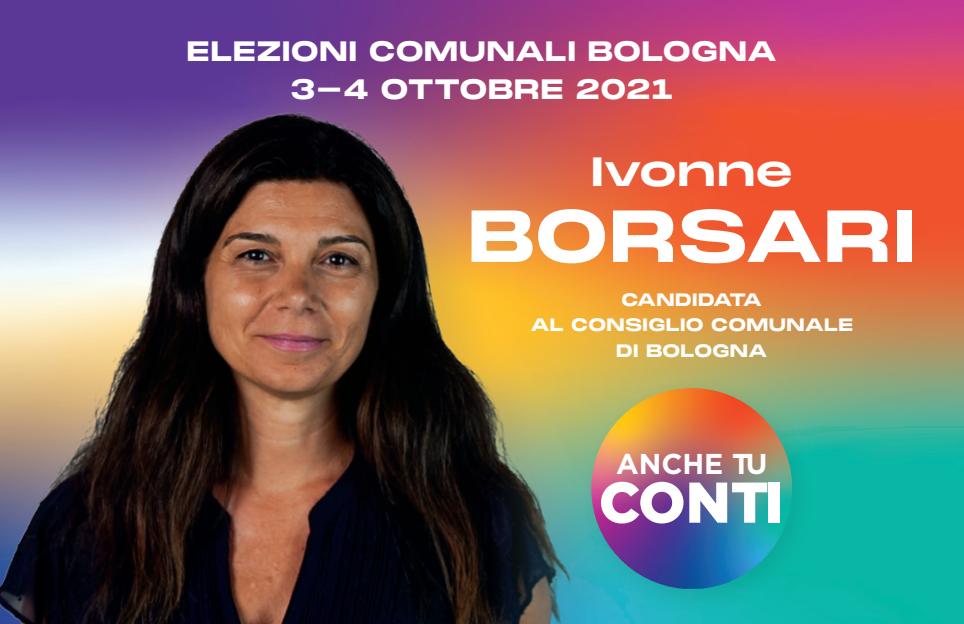
<style>
.page{position:relative;width:964px;height:624px;background:#fff}
.page>*{position:absolute;margin:0;border:0;box-sizing:border-box;transform-origin:0 0}
.t1{font:700 72px "Monument Extended";letter-spacing:-.035em;color:#fff}
.t2{font:900 57.2px "Gotham";letter-spacing:-.02em;color:#fff}
.t3{font:700 40px "Monument Extended";letter-spacing:-.015em;color:#fff}
.t4{font:700 28.8px "Gotham";color:#fff}
.t5{font:700 27.6px/37.6px "Monument Extended";letter-spacing:-.015em;color:#fff;text-align:center}
.t6{font:700 17.6px "Monument Extended";letter-spacing:-.015em;color:#fff}
.t7{font:700 17.6px "Monument Extended";letter-spacing:-.08em;color:#fff}
</style>
<div class="page">
<img style="left:0;top:0;width:964px;height:624px">
<div style="left:580px;top:376px;width:237px;height:238px;background:#231f20;opacity:.1"></div>
<img style="left:591px;top:388px;width:201px;height:200px;border-radius:96px">
<div style="left:0;top:35px;width:642px;height:589px;background:#fff;opacity:.2"></div>
<img style="left:0;top:98px;width:599px;height:526px">
<p class="t5" style="left:186px;top:32px;width:593px">ELEZIONI COMUNALI BOLOGNA<br>3-4 OTTOBRE 2021</p>
<p class="t3" style="left:590px;top:143px;width:204px">Ivonne</p>
<p class="t1" style="left:466px;top:185px;width:452px">BORSARI</p>
<p class="t7" style="left:621px;top:287px;width:143px">CANDIDATA</p>
<p class="t6" style="left:530px;top:312px;width:325px">AL CONSIGLIO COMUNALE</p>
<p class="t6" style="left:616px;top:338px;width:153px">DI BOLOGNA</p>
<p class="t4" style="left:616px;top:447px;width:153px">ANCHE TU</p>
<h2 class="t2" style="left:599px;top:469px;width:186px">CONTI</h2>
</div>
